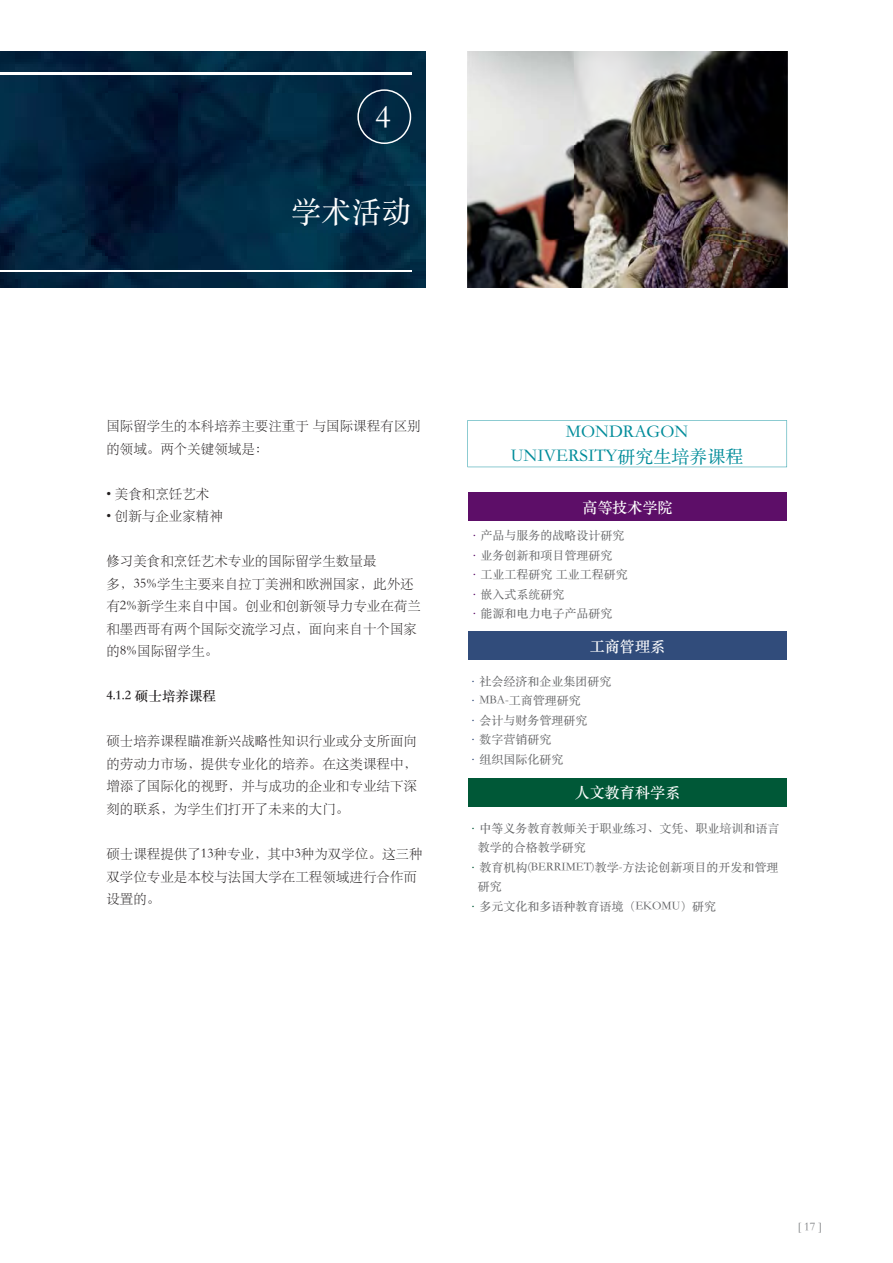
<style>
.page{position:relative;width:893px;height:1263px;background:#fff}
.page>*{position:absolute;margin:0;border:0;box-sizing:border-box;transform-origin:0 0}
.t1{font:33px "ST Songti SC Light";color:#fff}
.t2{font:30px "ST Songti SC Regular";color:#fff}
.t3{font:18px/24px "ST Songti SC Regular";color:#008c9a;text-align:center}
.t4{font:15px "ST Songti SC Bold";color:#fff}
.t5{font:13.5px/22.5px "ST Songti SC Light";color:#231f20}
.t6{font:13.5px "ST Songti SC Bold";color:#231f20}
.t7{font:12px/19.5px "ST Songti SC Regular";color:#636466}
.t8{font:12px "ST Songti SC Regular";color:#808285}
.s1{color:#5d0e68}
.s2{color:#314c7b}
.s3{color:#005837}
</style>
<div class="page">
<img style="left:0;top:51px;width:425px;height:237px">
<svg style="left:357px;top:89px;width:54px;height:55px;background:#163850"></svg>
<hr style="left:0;top:72px;width:411px;height:3px;background:#fff">
<hr style="left:0;top:270px;width:411px;height:1px;background:#fff">
<img style="left:468px;top:51px;width:319px;height:237px">
<svg style="left:467px;top:420px;width:320px;height:47px"></svg>
<div style="left:468px;top:492px;width:318px;height:29px;background:#5d0e68"></div>
<div style="left:468px;top:631px;width:318px;height:29px;background:#314c7b"></div>
<div style="left:468px;top:778px;width:318px;height:28px;background:#005837"></div>
<h1 class="t1" style="left:375px;top:94px;width:17px">4</h1>
<h2 class="t2" style="left:291px;top:189px;width:121px">学术活动</h2>
<p class="t5" style="left:106px;top:414px;width:316px">国际留学生的本科培养主要注重于 与国际课程有区别的领域。两个关键领域是：</p>
<p class="t5" style="left:106px;top:482px;width:118px">･ 美食和烹饪艺术<br>･ 创新与企业家精神</p>
<p class="t5" style="left:106px;top:549px;width:316px">修习美食和烹饪艺术专业的国际留学生数量最<br>多，35%学生主要来自拉丁美洲和欧洲国家，此外还有2%新学生来自中国。创业和创新领导力专业在荷兰和墨西哥有两个国际交流学习点，面向来自十个国家的8%国际留学生。</p>
<p class="t6" style="left:106px;top:686px;width:111px">4.1.2 硕士培养课程</p>
<p class="t5" style="left:106px;top:729px;width:312px;text-align:justify">硕士培养课程瞄准新兴战略性知识行业或分支所面向的劳动力市场，提供专业化的培养。在这类课程中，增添了国际化的视野，并与成功的企业和专业结下深刻的联系，为学生们打开了未来的大门。</p>
<p class="t5" style="left:106px;top:842px;width:317px">硕士课程提供了13种专业，其中3种为双学位。这三种双学位专业是本校与法国大学在工程领域进行合作而设置的。</p>
<h3 class="t3" style="left:511px;top:420px;width:234px">MONDRAGON<br>UNIVERSITY研究生培养课程</h3>
<p class="t4" style="left:582px;top:496px;width:91px">高等技术学院</p>
<p class="t7" style="left:468px;top:525px;width:161px"><span class="s1">·</span>产品与服务的战略设计研究<span class="s1">·</span>业务创新和项目管理研究<br><span class="s1">·</span>工业工程研究 工业工程研究<span class="s1">·</span>嵌入式系统研究<br><span class="s1">·</span>能源和电力电子产品研究</p>
<p class="t4" style="left:590px;top:635px;width:76px">工商管理系</p>
<p class="t7" style="left:467px;top:671px;width:145px"><span class="s2">·</span>社会经济和企业集团研究<span class="s2">·</span>MBA-工商管理研究<br><span class="s2">·</span>会计与财务管理研究<br><span class="s2">·</span>数字营销研究<br><span class="s2">·</span>组织国际化研究</p>
<p class="t4" style="left:575px;top:782px;width:106px">人文教育科学系</p>
<p class="t7" style="left:467px;top:818px;width:313px"><span class="s3">·</span>中等义务教育教师关于职业练习、文凭、职业培训和语言</p>
<p class="t7" style="left:478px;top:837px;width:109px">教学的合格教学研究</p>
<p class="t7" style="left:467px;top:857px;width:313px"><span class="s3">·</span>教育机构(BERRIMET)教学-方法论创新项目的开发和管理</p>
<p class="t7" style="left:478px;top:876px;width:25px">研究</p>
<p class="t7" style="left:467px;top:896px;width:250px"><span class="s3">·</span>多元文化和多语种教育语境（EKOMU）研究</p>
<p class="t8" style="left:797px;top:1218px;width:26px">[ 17 ]</p>
</div>
